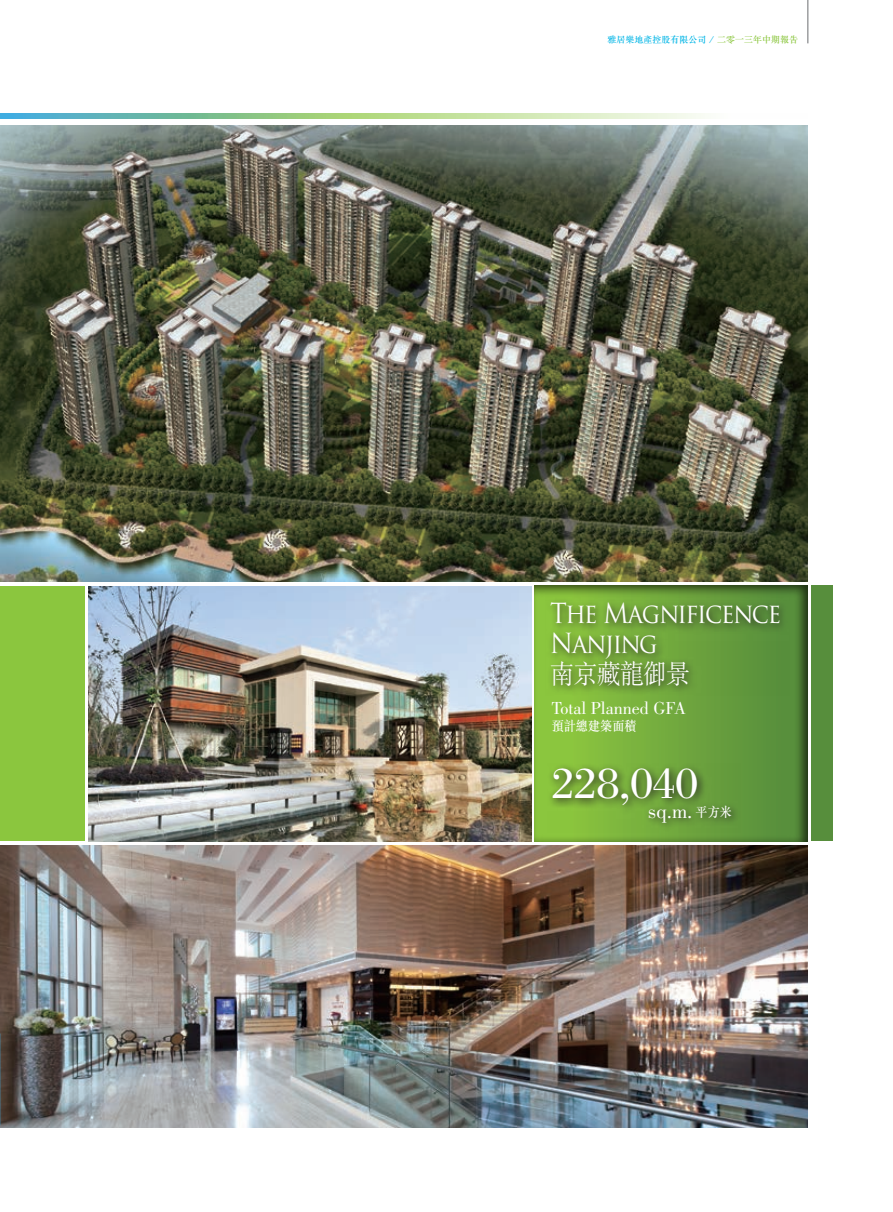
<style>
.page{position:relative;width:893px;height:1212px;background:#fff}
.page>*{position:absolute;margin:0;border:0;box-sizing:border-box;transform-origin:0 0}
.t1{font:45px "Bodoni Std";color:#fff}
.t2{font:27px/30px "Trajan Pro";letter-spacing:-.05em;color:#fff;scale:.9 1}
.t3{font:300 27px "M Sung HK";letter-spacing:-.05em;color:#fff;scale:.9 1}
.t4{font:21px "Bodoni Std";color:#fff}
.t5{font:18px "Bodoni Std";color:#fff}
.t6{font:500 13.5px "M Sung HK";color:#fff;scale:.9 1}
.t7{font:500 9px "M Sung HK";color:#00b5e6}
.s1{font-family:"Trajan Pro";font-weight:400}
.s2{color:#8bc63e}
.s3{font-family:"M Sung HK";font-weight:500;font-size:13.5px}
</style>
<div class="page">
<hr style="left:808px;top:0;width:1px;height:43px;background:#6c6d70">
<img style="left:1px;top:845px;width:807px;height:283px">
<svg style="left:0;top:114px;width:705px;height:4px;background:#a3d2ab"></svg>
<img style="left:0;top:586px;width:1px;height:443px">
<img style="left:88px;top:586px;width:433px;height:255px">
<div style="left:812px;top:586px;width:21px;height:255px;background:#578e3c"></div>
<div style="left:521px;top:575px;width:300px;height:267px;background:#231f20;opacity:.75"></div>
<svg style="left:547px;top:763px;width:194px;height:69px;background:#6e9f3a"></svg>
<svg style="left:545px;top:597px;width:244px;height:98px;background:#6a9c3a"></svg>
<div style="left:1px;top:586px;width:84px;height:255px;background:#8bc63e"></div>
<img style="left:0;top:126px;width:808px;height:455px">
<p class="t7" style="left:607px;top:34px;width:192px">雅居樂地產控股有限公司 <span class="s1">/</span> <span class="s2">二零一三年中期報告</span></p>
<p class="t2" style="left:550px;top:598px;width:258px">The Magnificence<br>Nanjing</p>
<p class="t3" style="left:550px;top:655px;width:157px">南京藏龍御景</p>
<p class="t5" style="left:552px;top:698px;width:136px">Total Planned GFA</p>
<p class="t6" style="left:552px;top:716px;width:96px">預計總建築面積</p>
<h1 class="t1" style="left:552px;top:758px;width:148px">228,040</h1>
<p class="t4" style="left:648px;top:799px;width:85px">sq.m. <span class="s3">平方米</span></p>
</div>
